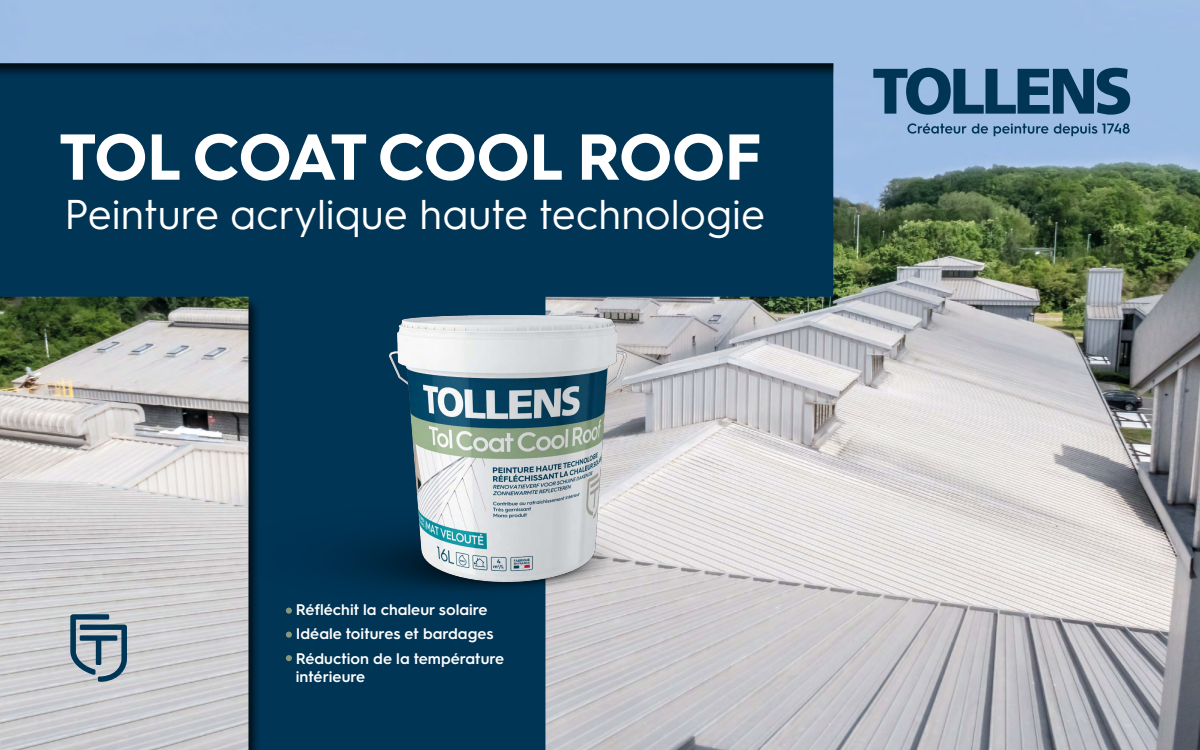
<style>
.page{position:relative;width:1200px;height:750px;background:#fff}
.page>*{position:absolute;margin:0;border:0;box-sizing:border-box;transform-origin:0 0}
.t1{font:700 65px "Hurme Geometric Sans 3";letter-spacing:-.005em;color:#fff}
.t2{font:41.75px "Hurme Geometric Sans 3";color:#fff}
.t3{font:600 15.38px/24.3px "Hurme Geometric Sans 3";color:#fff}
</style>
<div class="page">
<img style="left:0;top:0;width:1200px;height:750px">
<svg style="left:873px;top:68px;width:257px;height:47px;background:#457094"></svg>
<svg style="left:907px;top:123px;width:59px;height:11px"></svg>
<svg style="left:972px;top:124px;width:16px;height:10px"></svg>
<svg style="left:994px;top:123px;width:54px;height:13px"></svg>
<svg style="left:1054px;top:123px;width:76px;height:13px"></svg>
<div style="left:0;top:59px;width:839px;height:691px;background:#000;opacity:.75"></div>
<img style="left:153px;top:489px;width:505px;height:121px">
<img style="left:380px;top:239px;width:255px;height:377px">
<svg style="left:286px;top:608px;width:6px;height:6px"></svg>
<svg style="left:286px;top:632px;width:6px;height:6px"></svg>
<svg style="left:286px;top:655px;width:6px;height:6px"></svg>
<h1 class="t1" style="left:60px;top:111px;width:704px">TOL COAT COOL ROOF</h1>
<h2 class="t2" style="left:64px;top:185px;width:702px">Peinture acrylique haute technologie</h2>
<p class="t3" style="left:296px;top:597px;width:210px">Réfléchit la chaleur solaire<br>Idéale toitures et bardages<br>Réduction de la température</p>
<p class="t3" style="left:296px;top:664px;width:71px">intérieure</p>
</div>
